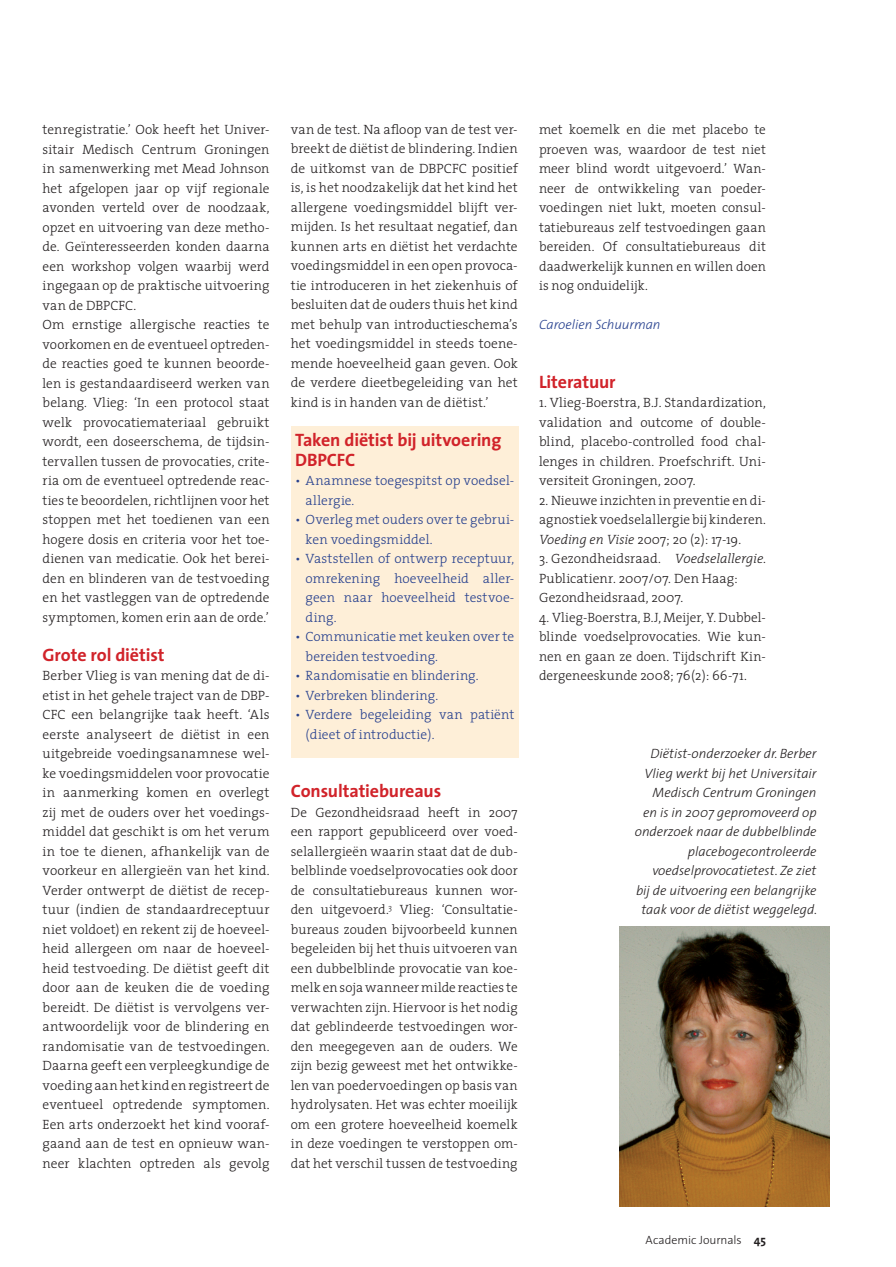
<style>
.page{position:relative;width:896px;height:1267px;background:#fff}
.page>*{position:absolute;margin:0;border:0;box-sizing:border-box;transform-origin:0 0}
.t1{font:700 18px/19.5px "The Sans";letter-spacing:-.01em;color:#d1232a}
.t2{font:300 13.5px/19.5px "The Serif";letter-spacing:.01em;color:#231f20;text-align:justify}
.t3{font:300 13.5px/19.5px "The Serif";letter-spacing:.005em;color:#253f8e}
.t4{font:italic 300 13.5px/19.5px "The Sans";color:#231f20;text-align:right}
.t5{font:italic 300 13.5px "The Sans";letter-spacing:-.005em;color:#253f8e}
.t6{font:300 12px "The Sans";color:#231f20}
.s1{font-style:italic}
.s2{font-weight:700}
</style>
<div class="page">
<div style="left:291px;top:426px;width:227px;height:331px;background:#feefd8"></div>
<img style="left:619px;top:927px;width:210px;height:280px">
<p class="t2" style="left:43px;top:119px;width:228px;text-align:left">tenregistratie.’ Ook heeft het Univer&shy;sitair Medisch Centrum Groningen in samenwerking met Mead Johnson het afgelopen jaar op vijf regionale avonden verteld over de noodzaak, opzet en uitvoering van deze metho&shy;de. Geïnteresseerden konden daarna een workshop volgen waarbij werd ingegaan op de praktische uitvoering van de DBPCFC.<br>Om ernstige allergische reacties te voorkomen en de eventueel optreden&shy;de reacties goed te kunnen beoorde&shy;len is gestandaardiseerd werken van belang. Vlieg: ‘In een protocol staat welk provocatiemateriaal gebruikt wordt, een doseerschema, de tijdsin&shy;tervallen tussen de provocaties, crite&shy;ria om de eventueel optredende reac&shy;ties te beoordelen, richtlijnen voor het stoppen met het toedienen van een hogere dosis en criteria voor het toe&shy;dienen van medicatie. Ook het berei&shy;den en blinderen van de testvoeding en het vastleggen van de optredende symptomen, komen erin aan de orde.’</p>
<h1 class="t1" style="left:43px;top:644px;width:123px">Grote rol diëtist</h1>
<p class="t2" style="left:43px;top:665px;width:228px">Berber Vlieg is van mening dat de di&shy;ëtist in het gehele traject van de DBP-CFC een belangrijke taak heeft. ‘Als eerste analyseert de diëtist in een uitgebreide voedingsanamnese wel&shy;ke voedingsmiddelen voor provocatie in aanmerking komen en overlegt zij met de ouders over het voedings&shy;middel dat geschikt is om het verum in toe te dienen, afhankelijk van de voorkeur en allergieën van het kind.<br>Verder ontwerpt de diëtist de recep&shy;tuur (indien de standaardreceptuur niet voldoet) en rekent zij de hoeveel&shy;heid allergeen om naar de hoeveel&shy;heid testvoeding. De diëtist geeft dit door aan de keuken die de voeding bereidt. De diëtist is vervolgens ver&shy;antwoordelijk voor de blindering en randomisatie van de testvoedingen.<br>Daarna geeft een verpleegkundige de voeding aan het kind en registreert de eventueel optredende symptomen.<br>Een arts onderzoekt het kind vooraf&shy;gaand aan de test en opnieuw wan&shy;neer klachten optreden als gevolg</p>
<p class="t2" style="left:291px;top:119px;width:228px">van de test. Na afloop van de test ver&shy;breekt de diëtist de blindering. Indien de uitkomst van de DBPCFC positief is, is het noodzakelijk dat het kind het allergene voedingsmiddel blijft ver&shy;mijden. Is het resultaat negatief, dan kunnen arts en diëtist het verdachte voedingsmiddel in een open provoca&shy;tie introduceren in het ziekenhuis of besluiten dat de ouders thuis het kind met behulp van introductieschema’s het voedingsmiddel in steeds toene&shy;mende hoeveelheid gaan geven. Ook de verdere dieetbegeleiding van het kind is in handen van de diëtist.’</p>
<h1 class="t1" style="left:295px;top:430px;width:208px">Taken diëtist bij uitvoering<br>DBPCFC</h1>
<p class="t3" style="left:305px;top:470px;width:210px;text-indent:-11px">• Anamnese toegespitst op voedsel&shy;allergie.</p>
<p class="t3" style="left:305px;top:509px;width:210px;text-indent:-11px">• Overleg met ouders over te gebrui&shy;ken voedingsmiddel.</p>
<p class="t3" style="left:305px;top:548px;width:210px;text-align:justify;text-indent:-11px">• Vaststellen of ontwerp receptuur, omrekening hoeveelheid aller&shy;geen naar hoeveelheid testvoe&shy;ding.</p>
<p class="t3" style="left:305px;top:626px;width:210px;text-indent:-11px">• Communicatie met keuken over te bereiden testvoeding.</p>
<p class="t3" style="left:295px;top:665px;width:185px">• Randomisatie en blindering.</p>
<p class="t3" style="left:295px;top:685px;width:145px">• Verbreken blindering.</p>
<p class="t3" style="left:305px;top:704px;width:210px;text-indent:-11px">• Verdere begeleiding van patiënt (dieet of introductie).</p>
<h1 class="t1" style="left:291px;top:781px;width:152px">Consultatiebureaus</h1>
<p class="t2" style="left:291px;top:802px;width:228px">De Gezondheidsraad heeft in 2007 een rapport gepubliceerd over voed&shy;selallergieën waarin staat dat de dub&shy;belblinde voedselprovocaties ook door de consultatiebureaus kunnen wor&shy;den uitgevoerd.<sup>3</sup> Vlieg: ‘Consultatie&shy;bureaus zouden bijvoorbeeld kunnen begeleiden bij het thuis uitvoeren van een dubbelblinde provocatie van koe&shy;melk en soja wanneer milde reacties te verwachten zijn. Hiervoor is het nodig dat geblindeerde testvoedingen wor&shy;den meegegeven aan de ouders. We zijn bezig geweest met het ontwikke&shy;len van poedervoedingen op basis van hydrolysaten. Het was echter moeilijk om een grotere hoeveelheid koemelk in deze voedingen te verstoppen om&shy;dat het verschil tussen de testvoeding</p>
<p class="t2" style="left:539px;top:119px;width:228px">met koemelk en die met placebo te proeven was, waardoor de test niet meer blind wordt uitgevoerd.’ Wan&shy;neer de ontwikkeling van poeder&shy;voedingen niet lukt, moeten consul&shy;tatiebureaus zelf testvoedingen gaan bereiden. Of consultatiebureaus dit daadwerkelijk kunnen en willen doen is nog onduidelijk.</p>
<p class="t5" style="left:539px;top:313px;width:123px">Caroelien Schuurman</p>
<h1 class="t1" style="left:539px;top:371px;width:78px">Literatuur</h1>
<p class="t2" style="left:539px;top:392px;width:228px">1. Vlieg-Boerstra, B.J. Standardization, validation and outcome of double&shy;blind, placebo-controlled food chal&shy;lenges in children. Proefschrift. Uni&shy;versiteit Groningen, 2007.</p>
<p class="t2" style="left:539px;top:490px;width:228px">2. Nieuwe inzichten in preventie en di&shy;agnostiek voedselallergie bij kinderen.<br><span class="s1">Voeding en Visie</span> 2007; 20 (2): 17-19.</p>
<p class="t2" style="left:539px;top:548px;width:228px;text-align:left">3. Gezondheidsraad. <span class="s1">Voedselallergie</span>.<br>Publicatienr. 2007/07. Den Haag:<br>Gezondheidsraad, 2007.</p>
<p class="t2" style="left:539px;top:607px;width:228px">4. Vlieg-Boerstra, B.J, Meijer, Y. Dubbel&shy;blinde voedselprovocaties. Wie kun&shy;nen en gaan ze doen. Tijdschrift Kin&shy;dergeneeskunde 2008; 76(2): 66-71.</p>
<p class="t4" style="left:634px;top:743px;width:184px">Diëtist-onderzoeker dr. Berber<br>Vlieg werkt bij het Universitair<br>Medisch Centrum Groningen<br>en is in 2007 gepromoveerd op onderzoek naar de dubbelblinde placebogecontroleerde voedselprovocatietest. Ze ziet<br>bij de uitvoering een belangrijke taak voor de diëtist weggelegd.</p>
<p class="t6" style="left:645px;top:1230px;width:122px">Academic Journals <span class="s2">45</span></p>
</div>
